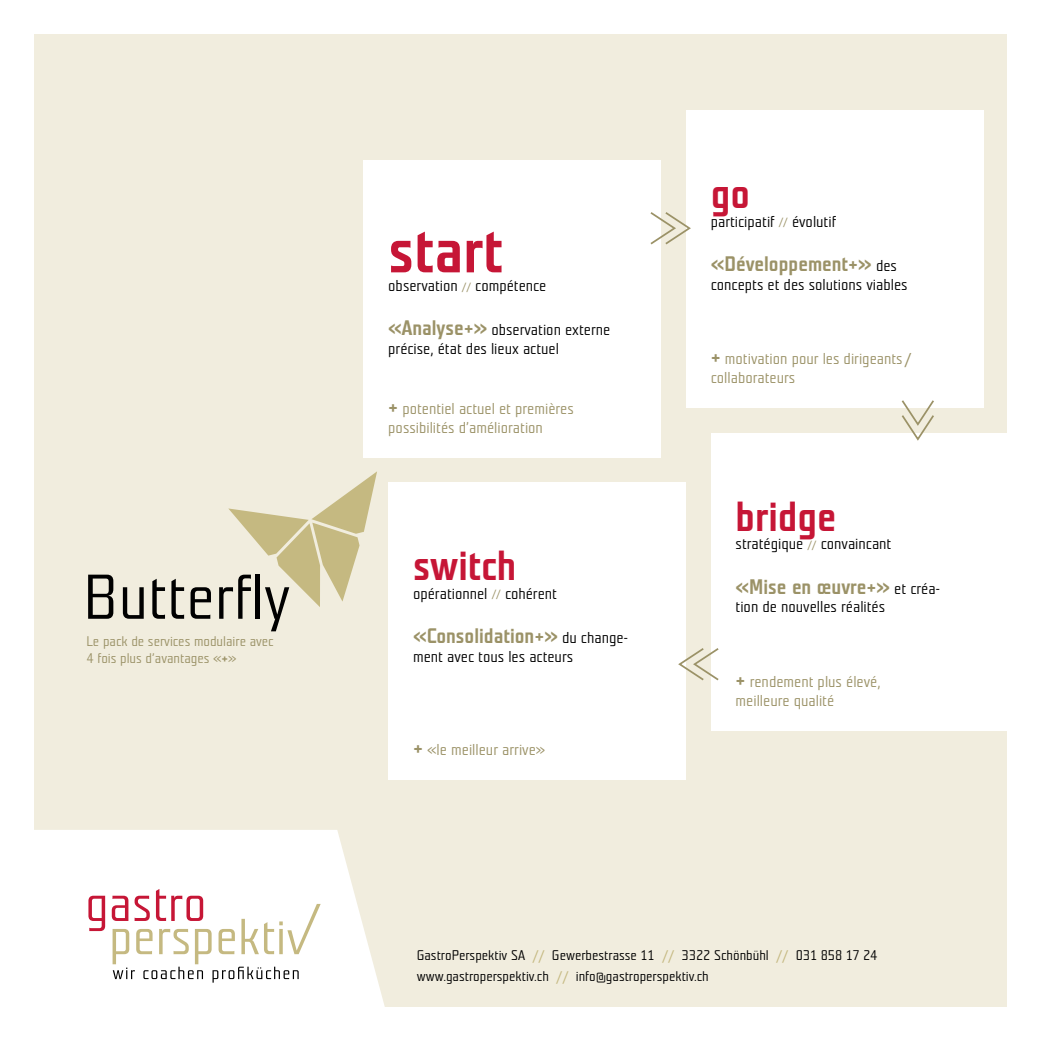
<style>
.page{position:relative;width:1042px;height:1042px;background:#fff}
.page>*{position:absolute;margin:0;border:0;box-sizing:border-box;transform-origin:0 0}
.t1{font:63px "Teuton Mager";color:#000}
.t2{font:700 63px "Teuton Mager";color:#c61636}
.t3{font:700 42px "Teuton Mager";color:#c61636}
.t4{font:700 21px "Teuton Mager";color:#9b9267}
.t5{font:15.75px/18.9px "Teuton Mager";color:#000}
.t6{font:15.75px/18.9px "Teuton Mager";color:#9b9267}
.t7{font:14px/21px "Teuton Mager";color:#000}
.t8{font:14px/16.8px "Teuton Mager";color:#9b9267}
.s1{font-weight:700}
.s2{font-size:10.5px;color:#9b9267}
.s3{font-weight:700;font-size:21px;color:#9b9267}
.s4{font-weight:700;font-size:21px}
.s5{font-weight:400;font-size:15.75px;color:#000}
.s6{color:#c5b981}
</style>
<div class="page">
<div style="left:35px;top:35px;width:972px;height:972px;background:#f1edde"></div>
<svg style="left:35px;top:830px;width:350px;height:177px;background:#fdfdfb"></svg>
<svg style="left:228px;top:471px;width:149px;height:136px"></svg>
<div style="left:363px;top:160px;width:298px;height:298px;background:#fff"></div>
<div style="left:686px;top:110px;width:297px;height:298px;background:#fff"></div>
<svg style="left:650px;top:212px;width:41px;height:33px"></svg>
<div style="left:711px;top:433px;width:297px;height:297px;background:#fff"></div>
<svg style="left:901px;top:400px;width:33px;height:41px"></svg>
<div style="left:388px;top:482px;width:298px;height:298px;background:#fff"></div>
<svg style="left:678px;top:648px;width:41px;height:33px"></svg>
<svg style="left:88px;top:896px;width:17px;height:35px"></svg>
<svg style="left:112px;top:889px;width:209px;height:93px;background:#f0e7e2"></svg>
<h1 class="t1" style="left:83px;top:566px;width:208px">Butterfly</h1>
<p class="t8" style="left:87px;top:633px;width:189px">Le pack de services modulaire avec<br>4 fois plus d’avantages «<span class="s1">+</span>»</p>
<h1 class="t2" style="left:388px;top:219px;width:116px">start</h1>
<p class="t5" style="left:388px;top:277px;width:160px">observation <span class="s2">//</span> compétence</p>
<p class="t5" style="left:388px;top:321px;width:223px"><span class="s3">«Analyse+»</span> observation externe précise, état des lieux actuel</p>
<p class="t6" style="left:388px;top:400px;width:187px"><span class="s4">+</span> potentiel actuel et premières possibilités d’amélioration</p>
<h2 class="t3" style="left:413px;top:544px;width:105px">switch</h2>
<p class="t5" style="left:413px;top:585px;width:145px">opérationnel <span class="s2">//</span> cohérent</p>
<h3 class="t4" style="left:413px;top:625px;width:217px">«Consolidation+» <span class="s5">du change-</span></h3>
<p class="t5" style="left:413px;top:648px;width:162px">ment avec tous les acteurs</p>
<p class="t6" style="left:413px;top:741px;width:134px"><span class="s4">+</span> «le meilleur arrive»</p>
<h2 class="t3" style="left:711px;top:172px;width:41px">go</h2>
<p class="t5" style="left:711px;top:213px;width:127px">participatif <span class="s2">//</span> évolutif</p>
<h3 class="t4" style="left:711px;top:253px;width:188px">«Développement+» <span class="s5">des</span></h3>
<p class="t5" style="left:711px;top:276px;width:198px">concepts et des solutions viables</p>
<p class="t6" style="left:711px;top:350px;width:202px"><span class="s4">+</span> motivation pour les dirigeants / collaborateurs</p>
<h2 class="t3" style="left:735px;top:495px;width:102px">bridge</h2>
<p class="t5" style="left:735px;top:535px;width:157px">stratégique <span class="s2">//</span> convaincant</p>
<h3 class="t4" style="left:735px;top:576px;width:206px">«Mise en œuvre+» <span class="s5">et créa-</span></h3>
<p class="t5" style="left:735px;top:598px;width:151px">tion de nouvelles réalités</p>
<p class="t6" style="left:735px;top:672px;width:146px"><span class="s4">+</span> rendement plus élevé, meilleure qualité</p>
<p class="t7" style="left:417px;top:945px;width:462px">GastroPerspektiv SA <span class="s6">//</span> Gewerbestrasse 11 <span class="s6">//</span> 3322 Schönbühl <span class="s6">//</span> 031 858 17 24 www.gastroperspektiv.ch <span class="s6">//</span> info@gastroperspektiv.ch</p>
</div>
